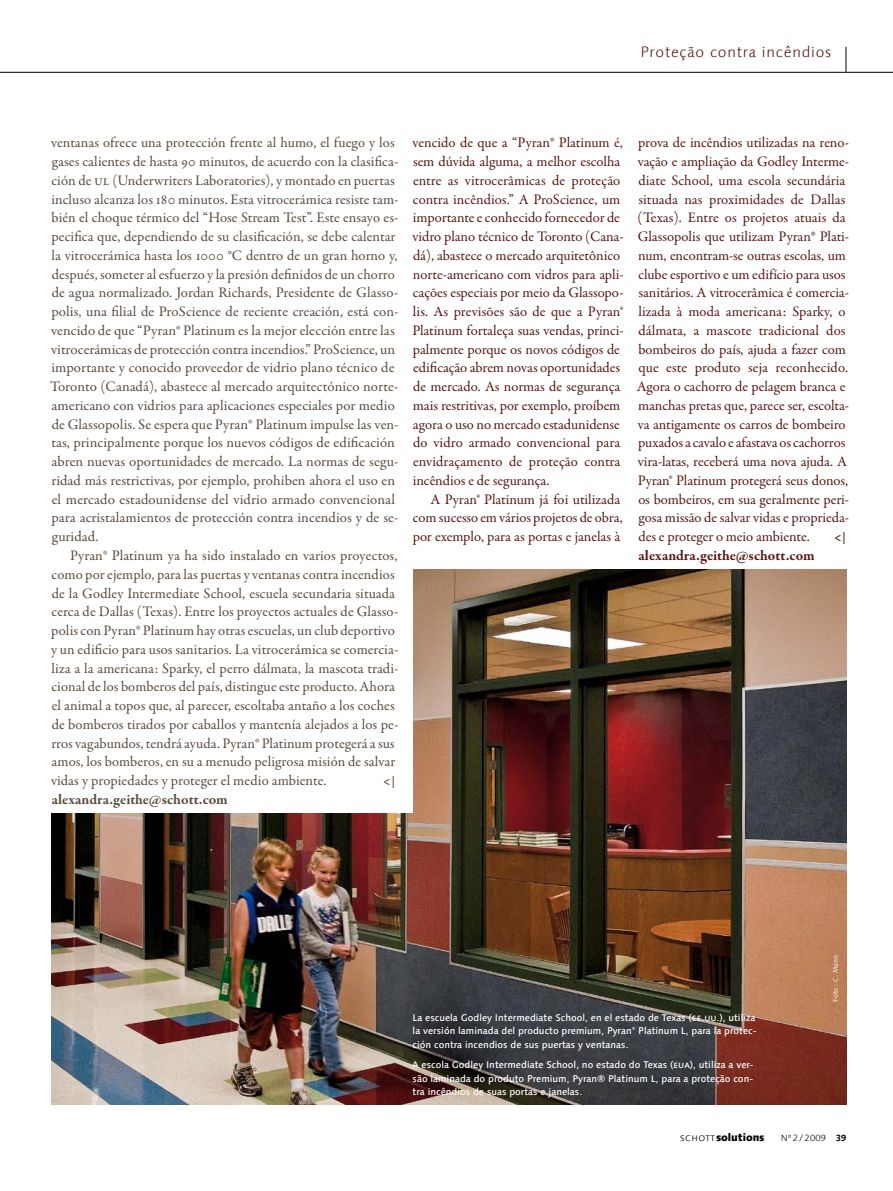
<style>
.page{position:relative;width:893px;height:1191px;background:#fff}
.page>*{position:absolute;margin:0;border:0;box-sizing:border-box;transform-origin:0 0}
.t1{font:300 15px "Linotype Syntax Com";letter-spacing:.05em;color:#571713}
.t2{font:14.7px/18.8px "Garamond Premr Pro";letter-spacing:.005em;color:#584b3d}
.t3{font:14.7px/18.8px "Garamond Premr Pro";letter-spacing:-.005em;color:#571713}
.t4{font:700 14.7px "Garamond Premr Pro";color:#571713}
.t5{font:700 14.7px "Garamond Premr Pro";color:#584b3d}
.t6{font:12px "Linotype Syntax Com";color:#571713}
.t7{font:12px "Linotype Syntax Com";color:#584b3d}
.t8{font:800 10.5px "Linotype Syntax Com";letter-spacing:-.01em;color:#000}
.t9{font:500 9.75px/13.5px "Linotype Syntax Com";color:#fff}
.t10{font:300 9px "Linotype Syntax Com";letter-spacing:.025em;color:#000}
.t11{font:6.75px "Linotype Syntax Com";letter-spacing:.01em;color:#fff}
.t12{font:500 4.35px "Linotype Syntax Com";color:#fff}
.s1{font-family:"Garamond Premr Pro Capt"}
.s2{font-weight:300}
.s3{font-weight:700}
</style>
<div class="page">
<img style="left:51px;top:569px;width:795px;height:535px">
<div style="left:0;top:550px;width:412px;height:263px;background:#fff"></div>
<hr style="left:0;top:72px;width:893px;height:1px;background:#000">
<svg style="left:846px;top:47px;width:1px;height:25px"></svg>
<p class="t1" style="left:640px;top:43px;width:192px">Proteção contra incêndios</p>
<p class="t2" style="left:50px;top:134px;width:350px">ventanas ofrece una protección frente al humo, el fuego y los gases calientes de hasta 90 minutos, de acuerdo con la clasifica&shy;ción de ul (Underwriters Laboratories), y montado en puertas incluso alcanza los 180 minutos. Esta vitrocerámica resiste tam&shy;bién el choque térmico del “Hose Stream Test”. Este ensayo es&shy;pecifica que, dependiendo de su clasificación, se debe calentar la vitrocerámica hasta los 1000 °C dentro de un gran horno y, después, someter al esfuerzo y la presión definidos de un chorro de agua normalizado. Jordan Richards, Presidente de Glasso&shy;polis, una filial de ProScience de reciente creación, está con&shy;vencido de que “Pyran<span class="s1">®</span> Platinum es la mejor elección entre las vitrocerámicas de protección contra incendios.” ProScience, un importante y conocido proveedor de vidrio plano técnico de Toronto (Canadá), abastece al mercado arquitectónico norte&shy;americano con vidrios para aplicaciones especiales por medio de Glassopolis. Se espera que Pyran<span class="s1">®</span> Platinum impulse las ven&shy;tas, principalmente porque los nuevos códigos de edificación abren nuevas oportunidades de mercado. La normas de segu&shy;ridad más restrictivas, por ejemplo, prohiben ahora el uso en el mercado estadounidense del vidrio armado convencional para acristalamientos de protección contra incendios y de se&shy;guridad.</p>
<p class="t2" style="left:51px;top:546px;width:349px;text-indent:19px">Pyran<span class="s1">®</span> Platinum ya ha sido instalado en varios proyectos, como por ejemplo, para las puertas y ventanas contra incendios de la Godley Intermediate School, escuela secundaria situada cerca de Dallas (Texas). Entre los proyectos actuales de Glasso&shy;polis con Pyran<span class="s1">®</span> Platinum hay otras escuelas, un club deportivo y un edificio para usos sanitarios. La vitrocerámica se comercia&shy;liza a la americana: Sparky, el perro dálmata, la mascota tradi&shy;cional de los bomberos del país, distingue este producto. Ahora el animal a topos que, al parecer, escoltaba antaño a los coches de bomberos tirados por caballos y mantenía alejados a los pe&shy;rros vagabundos, tendrá ayuda. Pyran<span class="s1">®</span> Platinum protegerá a sus amos, los bomberos, en su a menudo peligrosa misión de salvar vidas y propiedades y proteger el medio ambiente.</p>
<p class="t7" style="left:384px;top:773px;width:14px">&lt;|</p>
<p class="t5" style="left:52px;top:790px;width:178px">alexandra.geithe@schott.com</p>
<p class="t3" style="left:412px;top:134px;width:213px">vencido de que a “Pyran<span class="s1">®</span> Platinum é, sem dúvida alguma, a melhor escolha entre as vitrocerâmicas de proteção contra incêndios.” A ProScience, um importante e conhecido fornecedor de vidro plano técnico de Toronto (Cana&shy;dá), abastece o mercado arquitetônico norte-americano com vidros para apli&shy;cações especiais por meio da Glassopo&shy;lis. As previsões são de que a Pyran® Platinum fortaleça suas vendas, princi&shy;palmente porque os novos códigos de edificação abrem novas oportunidades de mercado. As normas de segurança mais restritivas, por exemplo, proíbem agora o uso no mercado estadunidense do vidro armado convencional para envidraçamento de proteção contra incêndios e de segurança.</p>
<p class="t3" style="left:413px;top:490px;width:212px;text-indent:18px">A Pyran® Platinum já foi utilizada com sucesso em vários projetos de obra, por exemplo, para as portas e janelas à</p>
<p class="t3" style="left:637px;top:134px;width:214px">prova de incêndios utilizadas na reno&shy;vação e ampliação da Godley Interme&shy;diate School, uma escola secundária situada nas proximidades de Dallas (Texas). Entre os projetos atuais da Glassopolis que utilizam Pyran<span class="s1">®</span> Plati&shy;num, encontram-se outras escolas, um clube esportivo e um edifício para usos sanitários. A vitrocerâmica é comercia&shy;lizada à moda americana: Sparky, o dálmata, a mascote tradicional dos bombeiros do país, ajuda a fazer com que este produto seja reconhecido.<br>Agora o cachorro de pelagem branca e manchas pretas que, parece ser, escolta&shy;va antigamente os carros de bombeiro puxados a cavalo e afastava os cachorros vira-latas, receberá uma nova ajuda. A Pyran® Platinum protegerá seus donos, os bombeiros, em sua geralmente peri&shy;gosa missão de salvar vidas e proprieda&shy;des e proteger o meio ambiente.</p>
<p class="t6" style="left:834px;top:529px;width:14px">&lt;|</p>
<p class="t4" style="left:638px;top:546px;width:178px">alexandra.geithe@schott.com</p>
<p class="t9" style="left:412px;top:1010px;width:345px">La escuela Godley Intermediate School, en el estado de Texas (ee.uu.), utiliza la versión laminada del producto premium, Pyran</p>
<p class="t12" style="left:632px;top:1025px;width:5px">®</p>
<p class="t9" style="left:638px;top:1024px;width:120px">Platinum L, para la protec-</p>
<p class="t9" style="left:412px;top:1034px;width:343px;line-height:20.2px">ción contra incendios de sus puertas y ventanas.<br>A escola Godley Intermediate School, no estado do Texas (eua), utiliza a ver-</p>
<p class="t9" style="left:413px;top:1071px;width:342px">são laminada do produto Premium, Pyran® Platinum L, para a proteção con&shy;tra incêndios de suas portas e janelas.</p>
<p class="t11" style="left:831px;top:1001px;width:48px;rotate:-90deg">Foto : C. Mann</p>
<p class="t8" style="left:680px;top:1131px;width:86px"><span class="s2">schott</span>solutions</p>
<p class="t10" style="left:781px;top:1133px;width:67px">Nº 2 / 2009 <span class="s3">39</span></p>
</div>
